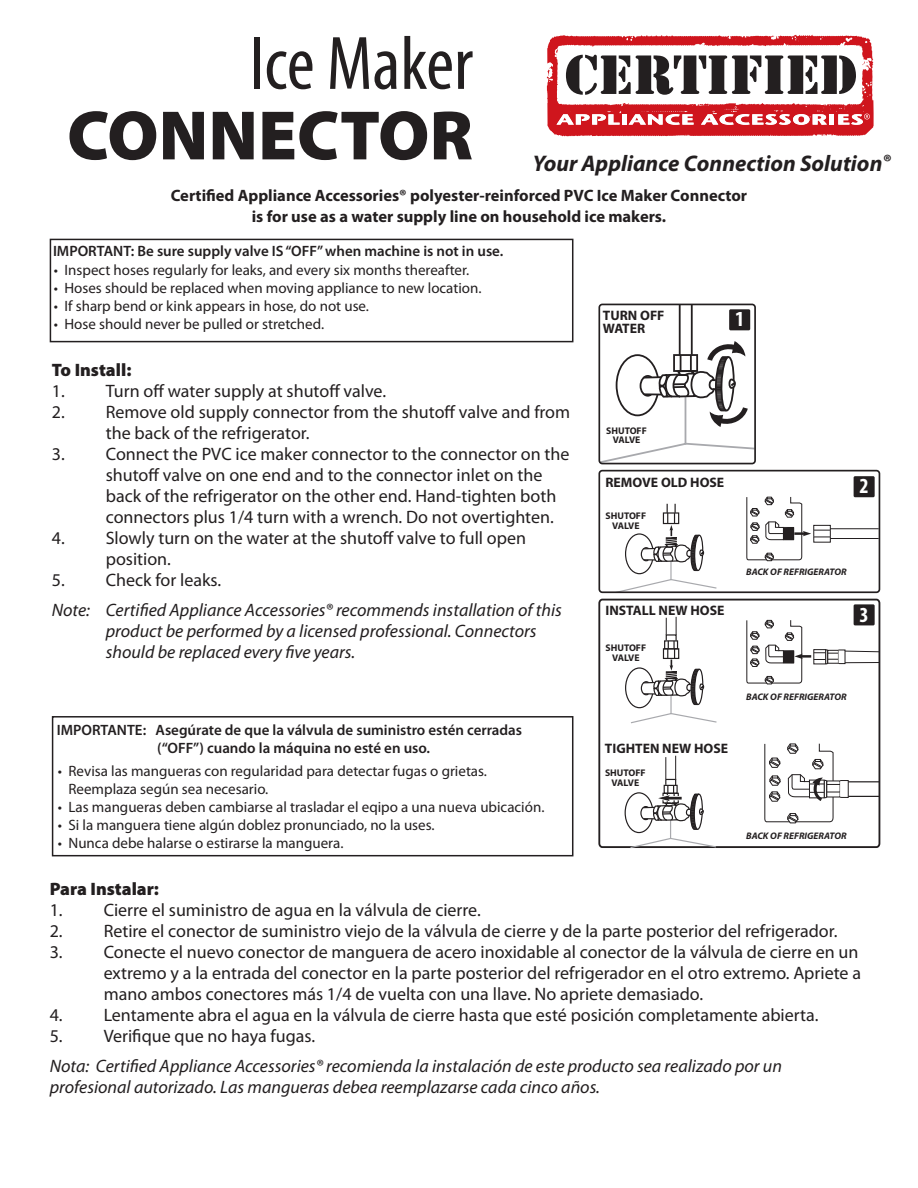
<style>
.page{position:relative;width:918px;height:1188px;background:#fff}
.page>*{position:absolute;margin:0;border:0;box-sizing:border-box;transform-origin:0 0}
.t1{font:condensed 76.5px "Myriad Pro";color:#231f20}
.t2{font:900 70.5px "Myriad Pro";color:#231f20}
.t3{font:italic 700 22.65px "Myriad Pro";color:#231f20}
.t4{font:700 condensed 21.6px "Myriad Pro";color:#fff}
.t5{font:18px/21px "Myriad Pro";color:#231f20}
.t6{font:italic 18px/21px "Myriad Pro";color:#231f20}
.t7{font:900 18px "Myriad Pro";color:#231f20}
.t8{font:700 16.5px/21px "Myriad Pro";color:#231f20;text-align:center}
.t9{font:15px/18px "Myriad Pro";color:#231f20}
.t10{font:600 15px/18px "Myriad Pro";color:#231f20;text-align:center}
.t11{font:700 13.8px/12.9px "Myriad Pro";color:#231f20}
.t12{font:italic 700 9.6px "Myriad Pro";color:#231f20}
.t13{font:700 9.6px/9.8px "Myriad Pro";color:#231f20;text-align:center}
.s1{font-size:19.5px}
</style>
<div class="page">
<svg style="left:547px;top:35px;width:327px;height:101px"></svg>
<div style="left:50px;top:239px;width:523px;height:103px;border:2px solid #231f20"></div>
<div style="left:52px;top:716px;width:521px;height:140px;border:2px solid #231f20"></div>
<svg style="left:614px;top:504px;width:104px;height:90px"></svg>
<div style="left:598px;top:470px;width:282px;height:123px;border:2px solid #231f20;border-radius:3px"></div>
<svg style="left:746px;top:496px;width:134px;height:65px"></svg>
<div style="left:598px;top:599px;width:282px;height:249px;border:2px solid #231f20;border-radius:3px"></div>
<svg style="left:764px;top:743px;width:117px;height:81px"></svg>
<svg style="left:746px;top:620px;width:135px;height:65px"></svg>
<div style="left:666px;top:634px;width:11px;height:7px;border:1px solid #231f20"></div>
<div style="left:664px;top:640px;width:14px;height:9px;border:1px solid #231f20"></div>
<svg style="left:625px;top:641px;width:92px;height:83px"></svg>
<svg style="left:676px;top:617px;width:1px;height:18px"></svg>
<svg style="left:666px;top:618px;width:1px;height:17px"></svg>
<hr style="left:691px;top:304px;width:2px;height:51px;background:#231f20">
<hr style="left:679px;top:304px;width:2px;height:51px;background:#231f20">
<svg style="left:602px;top:341px;width:151px;height:120px"></svg>
<div style="left:598px;top:304px;width:158px;height:160px;border:2px solid #231f20;border-radius:3px"></div>
<svg style="left:624px;top:756px;width:93px;height:93px"></svg>
<div style="left:729px;top:309px;width:21px;height:21px;background:#231f20;border-radius:2px"></div>
<div style="left:854px;top:476px;width:21px;height:21px;background:#231f20;border-radius:2px"></div>
<div style="left:854px;top:604px;width:21px;height:21px;background:#231f20;border-radius:2px"></div>
<p class="t1" style="left:249px;top:17px;width:225px">Ice Maker</p>
<p class="t2" style="left:67px;top:96px;width:407px">CONNECTOR</p>
<p class="t8" style="left:171px;top:186px;width:578px">Certified Appliance Accessories® polyester-reinforced PVC Ice Maker Connector is for use as a water supply line on household ice makers.</p>
<p class="t10" style="left:53px;top:242px;width:452px">IMPORTANT: Be sure supply valve IS “OFF” when machine is not in use.</p>
<p class="t9" style="left:54px;top:261px;width:417px">• Inspect hoses regularly for leaks, and every six months thereafter.</p>
<p class="t9" style="left:54px;top:279px;width:429px">• Hoses should be replaced when moving appliance to new location.</p>
<p class="t9" style="left:54px;top:297px;width:317px">• If sharp bend or kink appears in hose, do not use.</p>
<p class="t9" style="left:54px;top:315px;width:272px">• Hose should never be pulled or stretched.</p>
<p class="t7" style="left:52px;top:360px;width:81px">To Install:</p>
<p class="t5" style="left:52px;top:380px;width:336px">1. Turn off water supply at shutoff valve.</p>
<p class="t5" style="left:106px;top:401px;width:466px;text-indent:-54px">2. Remove old supply connector from the shutoff valve and from the back of the refrigerator.</p>
<p class="t5" style="left:106px;top:443px;width:465px;text-indent:-54px">3. Connect the PVC ice maker connector to the connector on the shutoff valve on one end and to the connector inlet on the back of the refrigerator on the other end. Hand-tighten both connectors plus 1/4 turn with a wrench. Do not overtighten.</p>
<p class="t5" style="left:106px;top:527px;width:422px;text-indent:-54px">4. Slowly turn on the water at the shutoff valve to full open position.</p>
<p class="t5" style="left:52px;top:570px;width:171px">5. Check for leaks.</p>
<p class="t6" style="left:106px;top:600px;width:458px;text-indent:-54px">Note: Certified Appliance Accessories® recommends installation of this product be performed by a licensed professional. Connectors should be replaced every five years.</p>
<p class="t3" style="left:533px;top:151px;width:359px">Your Appliance Connection Solution<span class="s1">®</span></p>
<p class="t11" style="left:603px;top:309px;width:63px">TURN OFF<br>WATER</p>
<p class="t4" style="left:735px;top:306px;width:11px">1</p>
<p class="t13" style="left:606px;top:426px;width:42px">SHUTOFF<br>VALVE</p>
<p class="t11" style="left:605px;top:476px;width:120px">REMOVE OLD HOSE</p>
<p class="t4" style="left:860px;top:473px;width:11px">2</p>
<p class="t13" style="left:606px;top:511px;width:42px">SHUTOFF<br>VALVE</p>
<p class="t12" style="left:746px;top:566px;width:102px">BACK OF REFRIGERATOR</p>
<p class="t11" style="left:605px;top:604px;width:121px">INSTALL NEW HOSE</p>
<p class="t4" style="left:860px;top:601px;width:11px">3</p>
<p class="t13" style="left:606px;top:643px;width:42px">SHUTOFF<br>VALVE</p>
<p class="t12" style="left:746px;top:691px;width:102px">BACK OF REFRIGERATOR</p>
<p class="t10" style="left:57px;top:720px;width:467px">IMPORTANTE: Asegúrate de que la válvula de suministro estén cerradas (“OFF”) cuando la máquina no esté en uso.</p>
<p class="t9" style="left:68px;top:761px;width:420px;text-indent:-11px">• Revisa las mangueras con regularidad para detectar fugas o grietas.<br>Reemplaza según sea necesario.</p>
<p class="t9" style="left:58px;top:797px;width:488px">• Las mangueras deben cambiarse al trasladar el eqipo a una nueva ubicación.</p>
<p class="t9" style="left:58px;top:815px;width:378px">• Si la manguera tiene algún doblez pronunciado, no la uses.</p>
<p class="t9" style="left:58px;top:833px;width:287px">• Nunca debe halarse o estirarse la manguera.</p>
<p class="t7" style="left:50px;top:878px;width:111px">Para Instalar:</p>
<p class="t5" style="left:50px;top:899px;width:433px">1. Cierre el suministro de agua en la válvula de cierre.</p>
<p class="t5" style="left:50px;top:920px;width:789px">2. Retire el conector de suministro viejo de la válvula de cierre y de la parte posterior del refrigerador.</p>
<p class="t5" style="left:104px;top:941px;width:759px;text-indent:-54px">3. Conecte el nuevo conector de manguera de acero inoxidable al conector de la válvula de cierre en un extremo y a la entrada del conector en la parte posterior del refrigerador en el otro extremo. Apriete a mano ambos conectores más 1/4 de vuelta con una llave. No apriete demasiado.</p>
<p class="t5" style="left:50px;top:1004px;width:770px">4. Lentamente abra el agua en la válvula de cierre hasta que esté posición completamente abierta.</p>
<p class="t5" style="left:50px;top:1025px;width:267px">5. Verifique que no haya fugas.</p>
<p class="t6" style="left:50px;top:1056px;width:734px">Nota: Certified Appliance Accessories® recomienda la instalación de este producto sea realizado por un profesional autorizado. Las mangueras debea reemplazarse cada cinco años.</p>
<p class="t11" style="left:605px;top:742px;width:125px">TIGHTEN NEW HOSE</p>
<p class="t13" style="left:605px;top:768px;width:42px">SHUTOFF<br>VALVE</p>
<p class="t12" style="left:746px;top:831px;width:102px">BACK OF REFRIGERATOR</p>
</div>
